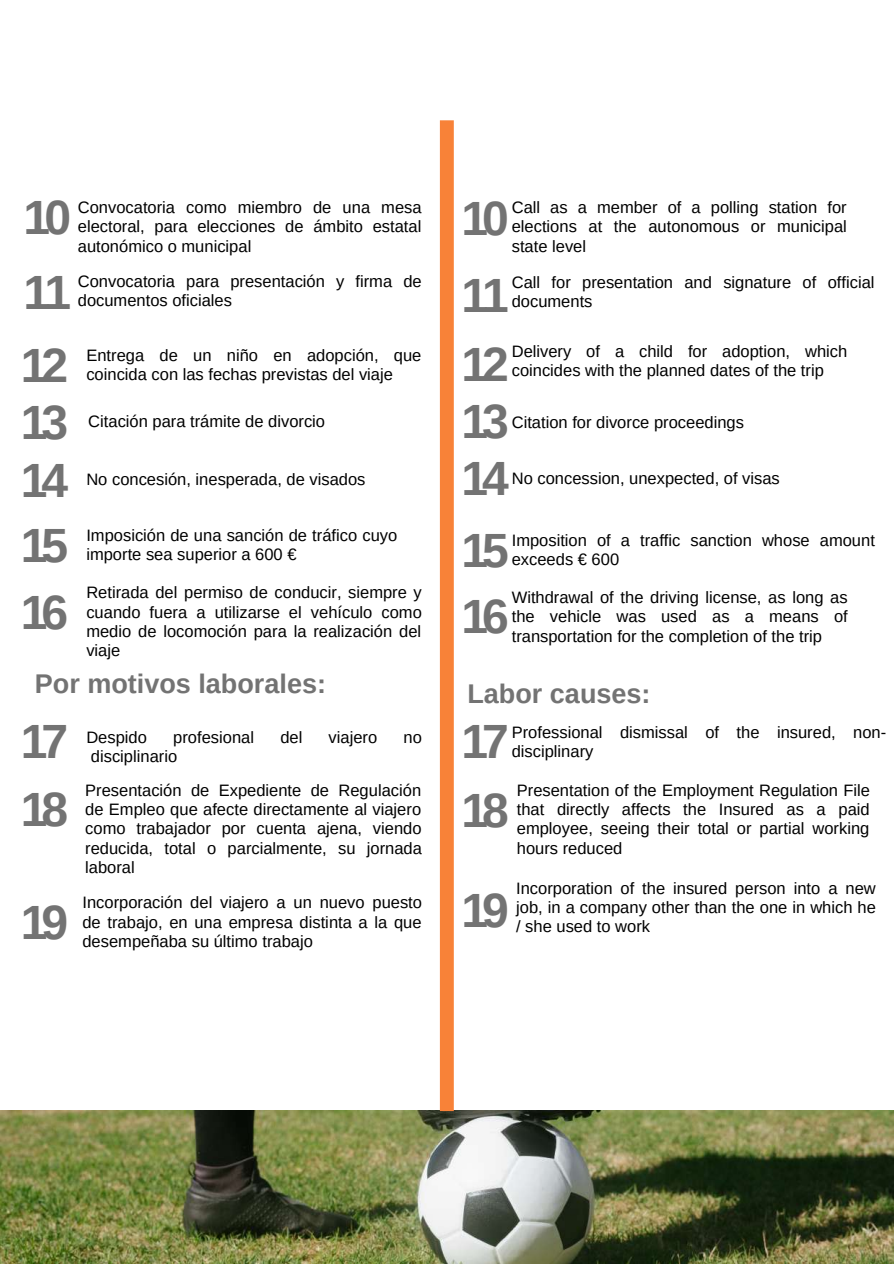
<style>
.page{position:relative;width:894px;height:1264px;background:#fff}
.page>*{position:absolute;margin:0;border:0;box-sizing:border-box;transform-origin:0 0}
.t1{font:700 48px "Arimo";letter-spacing:-.125em;color:#737373}
.t2{font:700 27px "Arimo";color:#737373}
.t3{font:16.5px/19.2px "Arimo";color:#000;text-align:justify}
</style>
<div class="page">
<img style="left:0;top:1110px;width:893px;height:153px">
<div style="left:440px;top:120px;width:13px;height:991px;background:#f88238"></div>
<h1 class="t1" style="left:24px;top:190px;width:49px">10</h1>
<h1 class="t1" style="left:461px;top:191px;width:49px">10</h1>
<p class="t3" style="left:511px;top:198px;width:336px">Call as a member of a polling station for elections at the autonomous or municipal state level</p>
<h1 class="t1" style="left:461px;top:268px;width:49px">11</h1>
<p class="t3" style="left:511px;top:273px;width:364px">Call for presentation and signature of official documents</p>
<h1 class="t1" style="left:461px;top:338px;width:49px">12</h1>
<p class="t3" style="left:511px;top:341px;width:337px">Delivery of a child for adoption, which coincides with the planned dates of the trip</p>
<h1 class="t1" style="left:461px;top:395px;width:49px">13</h1>
<p class="t3" style="left:511px;top:413px;width:234px">Citation for divorce proceedings</p>
<h1 class="t1" style="left:461px;top:452px;width:49px">14</h1>
<p class="t3" style="left:511px;top:469px;width:269px">No concession, unexpected, of visas</p>
<h1 class="t1" style="left:461px;top:523px;width:49px">15</h1>
<p class="t3" style="left:511px;top:531px;width:364px">Imposition of a traffic sanction whose amount exceeds € 600</p>
<h1 class="t1" style="left:461px;top:590px;width:49px">16</h1>
<p class="t3" style="left:511px;top:588px;width:337px">Withdrawal of the driving license, as long as the vehicle was used as a means of transportation for the completion of the trip</p>
<p class="t3" style="left:78px;top:198px;width:345px">Convocatoria como miembro de una mesa electoral, para elecciones de ámbito estatal autonómico o municipal</p>
<h1 class="t1" style="left:24px;top:265px;width:49px">11</h1>
<p class="t3" style="left:78px;top:272px;width:345px">Convocatoria para presentación y firma de documentos oficiales</p>
<h1 class="t1" style="left:21px;top:338px;width:49px">12</h1>
<p class="t3" style="left:86px;top:345px;width:336px">Entrega de un niño en adopción, que coincida con las fechas previstas del viaje</p>
<h1 class="t1" style="left:21px;top:396px;width:49px">13</h1>
<p class="t3" style="left:88px;top:412px;width:238px">Citación para trámite de divorcio</p>
<h1 class="t1" style="left:21px;top:453px;width:49px">14</h1>
<p class="t3" style="left:86px;top:469px;width:280px">No concesión, inesperada, de visados</p>
<h1 class="t1" style="left:21px;top:518px;width:49px">15</h1>
<p class="t3" style="left:86px;top:525px;width:312px">Imposición de una sanción de tráfico cuyo importe sea superior a 600 €</p>
<h1 class="t1" style="left:21px;top:585px;width:49px">16</h1>
<p class="t3" style="left:86px;top:583px;width:337px">Retirada del permiso de conducir, siempre y cuando fuera a utilizarse el vehículo como medio de locomoción para la realización del viaje</p>
<h2 class="t2" style="left:35px;top:668px;width:293px">Por motivos laborales:</h2>
<h1 class="t1" style="left:21px;top:714px;width:49px">17</h1>
<p class="t3" style="left:86px;top:727px;width:62px">Despido</p>
<p class="t3" style="left:173px;top:727px;width:82px">profesional</p>
<p class="t3" style="left:280px;top:727px;width:24px">del</p>
<p class="t3" style="left:328px;top:727px;width:50px">viajero</p>
<p class="t3" style="left:403px;top:727px;width:20px">no</p>
<p class="t3" style="left:91px;top:746px;width:88px">disciplinario</p>
<h1 class="t1" style="left:21px;top:783px;width:49px">18</h1>
<p class="t3" style="left:85px;top:780px;width:338px">Presentación de Expediente de Regulación de Empleo que afecte directamente al viajero como trabajador por cuenta ajena, viendo reducida, total o parcialmente, su jornada laboral</p>
<h1 class="t1" style="left:21px;top:895px;width:49px">19</h1>
<p class="t3" style="left:82px;top:893px;width:341px">Incorporación del viajero a un nuevo puesto de trabajo, en una empresa distinta a la que desempeñaba su último trabajo</p>
<h2 class="t2" style="left:467px;top:678px;width:185px">Labor causes:</h2>
<h1 class="t1" style="left:461px;top:714px;width:49px">17</h1>
<p class="t3" style="left:511px;top:722px;width:376px">Professional dismissal of the insured, non&shy;disciplinary</p>
<h1 class="t1" style="left:461px;top:783px;width:49px">18</h1>
<p class="t3" style="left:516px;top:780px;width:354px">Presentation of the Employment Regulation File that directly affects the Insured as a paid employee, seeing their total or partial working hours reduced</p>
<h1 class="t1" style="left:461px;top:884px;width:49px">19</h1>
<p class="t3" style="left:516px;top:878px;width:361px">Incorporation of the insured person into a new job, in a company other than the one in which he / she used to work</p>
</div>
